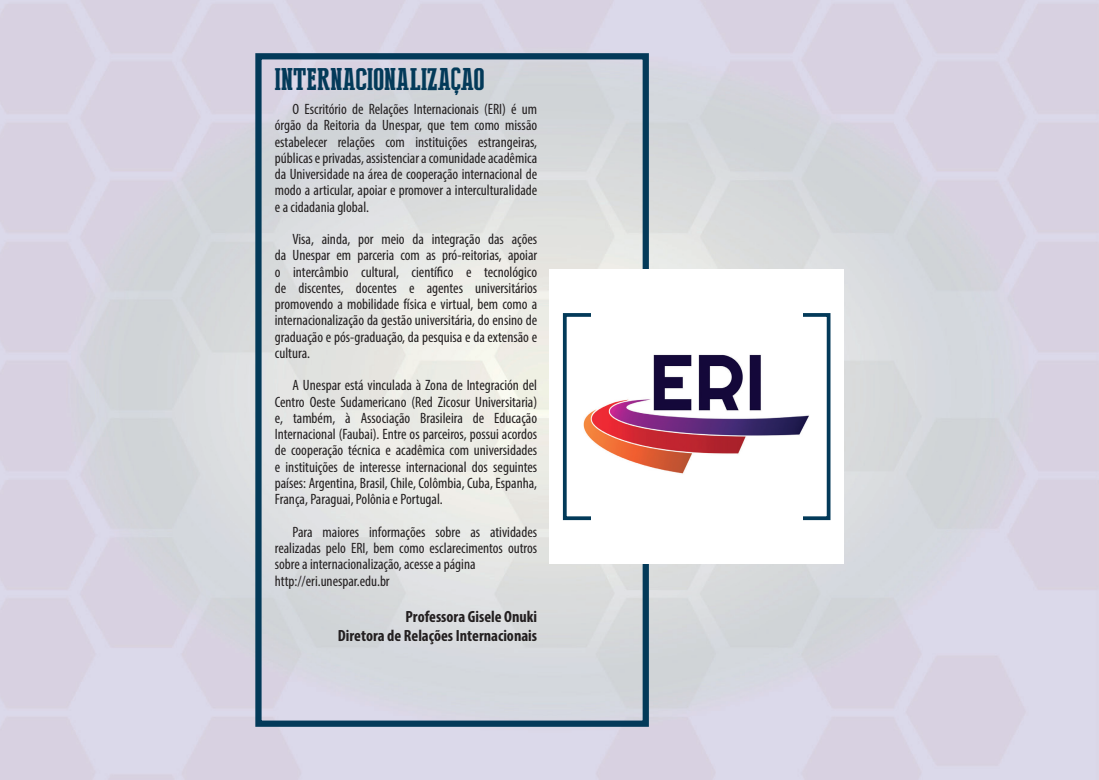
<style>
.page{position:relative;width:1099px;height:780px;background:#fff}
.page>*{position:absolute;margin:0;border:0;box-sizing:border-box;transform-origin:0 0}
.t1{font:31.25px "Press Serif Cool";color:#033a59}
.t2{font:700 condensed 16.25px/19.5px "Myriad Pro";color:#231f20;text-align:right}
.t3{font:condensed 15px/16.2px "Myriad Pro";color:#231f20;text-align:justify}
</style>
<div class="page">
<img style="left:0;top:0;width:1098px;height:779px">
<div style="left:255px;top:53px;width:394px;height:673px;border:6px solid #033a59"></div>
<div style="left:549px;top:269px;width:294px;height:294px;background:#fff"></div>
<div style="left:563px;top:313px;width:267px;height:207px;border:4px solid #033a59"></div>
<div style="left:591px;top:283px;width:211px;height:266px;background:#fff"></div>
<img style="left:583px;top:354px;width:226px;height:120px">
<h1 class="t1" style="left:275px;top:62px;width:211px">INTERNACIONALIZAÇAO</h1>
<p class="t3" style="left:275px;top:101px;width:264px;text-indent:18px">O Escritório de Relações Internacionais (ERI) é um órgão da Reitoria da Unespar, que tem como missão estabelecer relações com instituições estrangeiras, públicas e privadas, assistenciar a comunidade acadêmica da Universidade na área de cooperação internacional de modo a articular, apoiar e promover a interculturalidade e a cidadania global.</p>
<p class="t3" style="left:275px;top:231px;width:264px;text-indent:18px">Visa, ainda, por meio da integração das ações da Unespar em parceria com as pró-reitorias, apoiar o intercâmbio cultural, científico e tecnológico de discentes, docentes e agentes universitários promovendo a mobilidade física e virtual, bem como a internacionalização da gestão universitária, do ensino de graduação e pós-graduação, da pesquisa e da extensão e cultura.</p>
<p class="t3" style="left:275px;top:377px;width:264px;text-indent:18px">A Unespar está vinculada à Zona de Integración del Centro Oeste Sudamericano (Red Zicosur Universitaria) e, também, à Associação Brasileira de Educação Internacional (Faubai). Entre os parceiros, possui acordos de cooperação técnica e acadêmica com universidades e instituições de interesse internacional dos seguintes países: Argentina, Brasil, Chile, Colômbia, Cuba, Espanha, França, Paraguai, Polônia e Portugal.</p>
<p class="t3" style="left:275px;top:523px;width:264px;text-align:left;text-indent:18px">Para maiores informações sobre as atividades realizadas pelo ERI, bem como esclarecimentos outros sobre a internacionalização, acesse a página http://eri.unespar.edu.br</p>
<p class="t2" style="left:338px;top:606px;width:201px">Professora Gisele Onuki<br>Diretora de Relações Internacionais</p>
</div>
